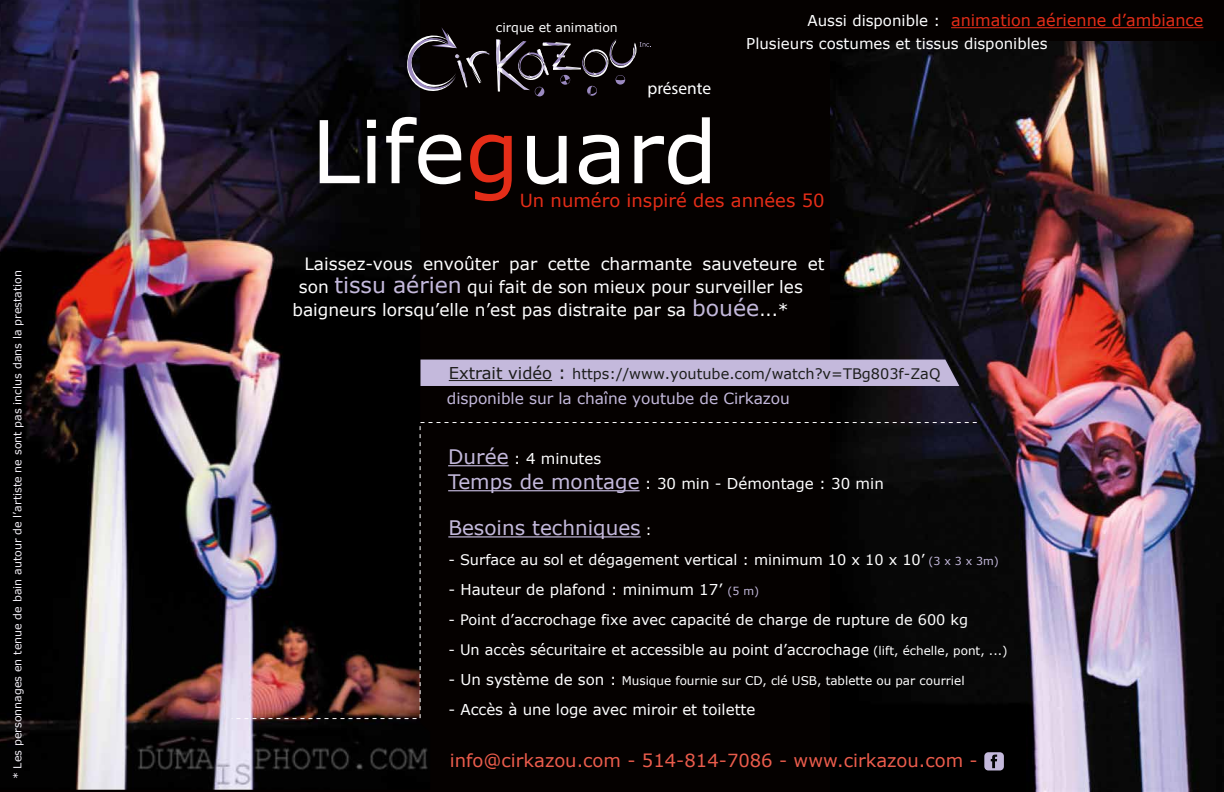
<style>
.page{position:relative;width:1224px;height:792px;background:#fff}
.page>*{position:absolute;margin:0;border:0;box-sizing:border-box;transform-origin:0 0}
.t1{font:86.7px "Verdana";color:#fffefe}
.t2{font:20px "Verdana";color:#c4b9dc}
.t3{font:18px "Verdana";color:#eb5c4c}
.t4{font:18px "Verdana";color:#e52d18}
.t5{font:17.4px "Myriad Pro";color:#fff}
.t6{font:17px "Verdana";color:#fff}
.t7{font:16px "Verdana";color:#e52d18}
.t8{font:15.4px "Verdana";letter-spacing:-.005em;color:#c4b9dc}
.t9{font:15px/25px "Verdana";color:#fff}
.t10{font:14.5px "Verdana";color:#fff}
.t11{font:14.5px "Verdana";color:#1d1e1c}
.t12{font:12.5px "Verdana";color:#fff}
.t13{font:12px "Verdana";color:#fff}
.t14{font:11px "Verdana";color:#f2eff6}
.s1{font-size:15px;color:#fff}
.s2{color:#e52d18}
.s3{font-size:22px;color:#c4b9dc}
.s4{font-size:16.3px;color:#1d1d1b}
.s5{font-size:17.5px;color:#1d1d1b}
.s6{font-size:20px;color:#c4b9dc}
.s7{font-size:14px;color:#fff}
.s8{font-size:11px;color:#c4b9dc}
.s9{font-size:12px}
.s10{font-size:15px}
</style>
<div class="page">
<div style="left:0;top:0;width:1223px;height:792px;background:#050100"></div>
<img style="left:0;top:0;width:430px;height:790px">
<img style="left:830px;top:41px;width:393px;height:751px">
<div style="left:984px;top:752px;width:19px;height:18px;background:#c4b9dc;border-radius:4px"></div>
<svg style="left:990px;top:755px;width:7px;height:13px"></svg>
<svg style="left:404px;top:27px;width:247px;height:70px"></svg>
<div style="left:420px;top:360px;width:539px;height:26px;background:#c4b9dc"></div>
<hr style="left:449px;top:380px;width:103px;height:1px;background:#1d1d1b">
<svg style="left:231px;top:422px;width:746px;height:298px"></svg>
<hr style="left:951px;top:27px;width:252px;height:1px;background:#e52d18">
<p class="t14" style="left:11px;top:779px;width:511px;rotate:-90deg">* Les personnages en tenue de bain autour de l’artiste ne sont pas inclus dans la prestation</p>
<p class="t12" style="left:496px;top:20px;width:123px">cirque et animation</p>
<p class="t5" style="left:647px;top:77px;width:65px">présente</p>
<p class="t7" style="left:807px;top:10px;width:397px"><span class="s1">Aussi disponible :</span> animation aérienne d’ambiance</p>
<p class="t9" style="left:746px;top:32px;width:303px">Plusieurs costumes et tissus disponibles</p>
<h1 class="t1" style="left:311px;top:96px;width:408px">Life<span class="s2">g</span>uard</h1>
<p class="t4" style="left:519px;top:189px;width:306px">Un numéro inspiré des années 50</p>
<p class="t6" style="left:304px;top:253px;width:521px">Laissez-vous envoûter par cette charmante sauveteure et</p>
<p class="t6" style="left:299px;top:276px;width:505px">son <span class="s3">tissu aérien</span> qui fait de son mieux pour surveiller les</p>
<p class="t6" style="left:292px;top:299px;width:498px">baigneurs lorsqu’elle n’est pas distraite par sa <span class="s3">bouée</span>...*</p>
<p class="t11" style="left:449px;top:365px;width:493px"><span class="s4">Extrait vidéo</span> <span class="s5">:</span> https://www.youtube.com/watch?v=TBg803f-ZaQ</p>
<p class="t8" style="left:447px;top:389px;width:344px">disponible sur la chaîne youtube de Cirkazou</p>
<p class="t9" style="left:448px;top:446px;width:437px"><span class="s6">Durée</span> : 4 minutes<br><span class="s6">Temps de montage</span> : 30 min - Démontage : 30 min</p>
<h2 class="t2" style="left:448px;top:515px;width:205px">Besoins techniques <span class="s7">:</span></h2>
<p class="t10" style="left:448px;top:551px;width:552px">- Surface au sol et dégagement vertical : minimum 10 x 10 x 10’ <span class="s8">(3 x 3 x 3m)</span></p>
<p class="t9" style="left:448px;top:577px;width:312px">- Hauteur de plafond : minimum 17’ <span class="s8">(5 m)</span></p>
<p class="t10" style="left:448px;top:611px;width:521px">- Point d’accrochage fixe avec capacité de charge de rupture de 600 kg</p>
<p class="t10" style="left:448px;top:641px;width:560px">- Un accès sécuritaire et accessible au point d’accrochage <span class="s9">(lift, échelle, pont, ...)</span></p>
<p class="t13" style="left:448px;top:673px;width:518px"><span class="s10">- Un système de son :</span> Musique fournie sur CD, clé USB, tablette ou par courriel</p>
<p class="t9" style="left:448px;top:697px;width:308px">- Accès à une loge avec miroir et toilette</p>
<p class="t3" style="left:450px;top:749px;width:529px">info@cirkazou.com - 514-814-7086 - www.cirkazou.com -</p>
</div>
